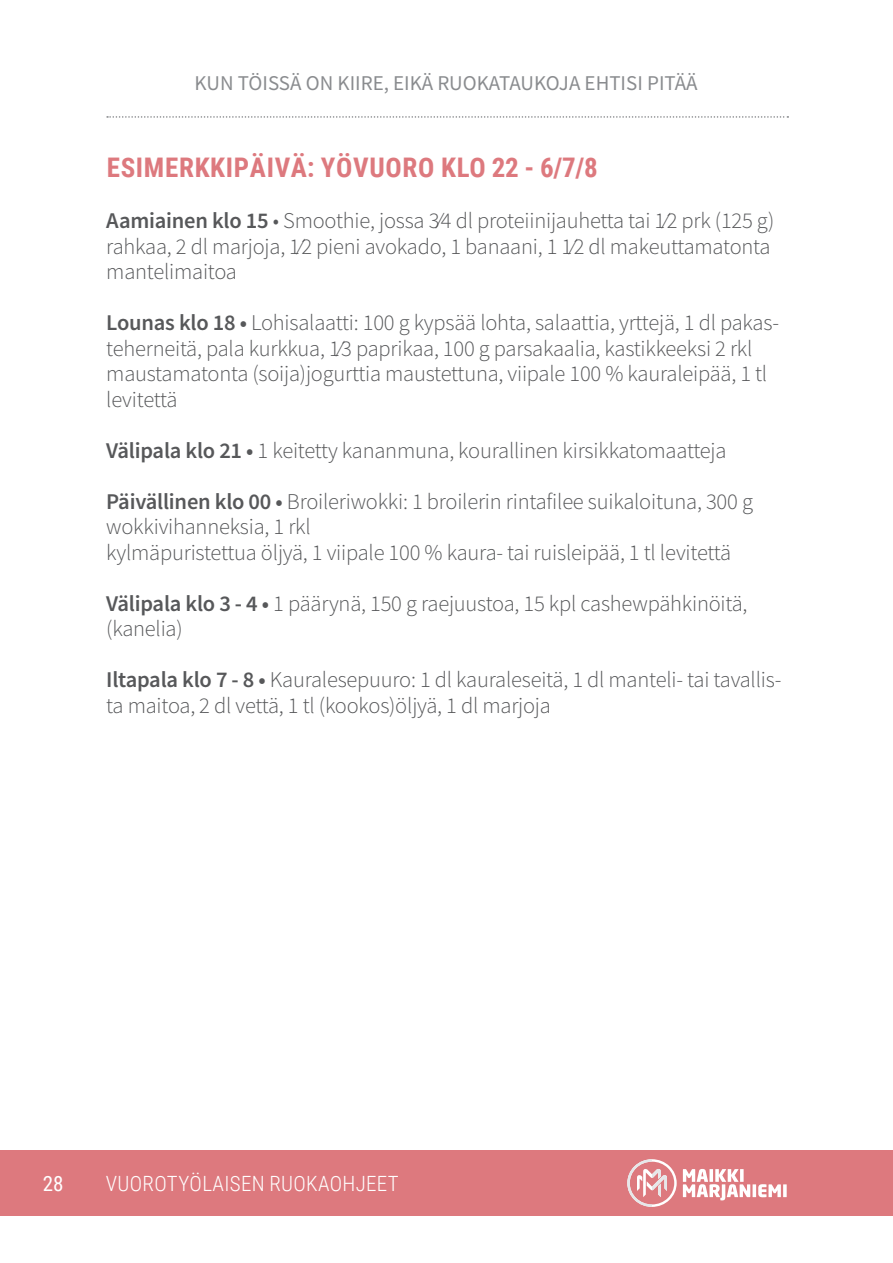
<style>
.page{position:relative;width:893px;height:1263px;background:#fff}
.page>*{position:absolute;margin:0;border:0;box-sizing:border-box;transform-origin:0 0}
.t1{font:700 27px "Roboto Condensed";letter-spacing:.025em;color:#dd797e}
.t2{font:300 22.5px/25.5px "Source Sans Pro";letter-spacing:-.01em;color:#57585a}
.t3{font:21px "Source Sans Pro";color:#8a8c8f}
.t4{font:300 21px "Roboto Condensed";letter-spacing:.015em;color:#fff}
.t5{font:21px "Roboto Condensed";color:#fff}
.s1{font-weight:600}
</style>
<div class="page">
<svg style="left:107px;top:116px;width:681px;height:2px"></svg>
<hr style="left:892px;top:0;width:1px;height:1263px;background:#f89c1c">
<hr style="left:892px;top:744px;width:1px;height:519px;background:#231f20">
<div style="left:0;top:1150px;width:893px;height:66px;background:#dd797e"></div>
<svg style="left:627px;top:1159px;width:50px;height:48px"></svg>
<svg style="left:683px;top:1169px;width:98px;height:31px"></svg>
<svg style="left:783px;top:1184px;width:4px;height:13px"></svg>
<p class="t3" style="left:195px;top:70px;width:505px">KUN TÖISSÄ ON KIIRE, EIKÄ RUOKATAUKOJA EHTISI PITÄÄ</p>
<p class="t1" style="left:107px;top:149px;width:493px">ESIMERKKIPÄIVÄ: YÖVUORO KLO 22 - 6/7/8</p>
<p class="t2" style="left:106px;top:208px;width:670px"><span class="s1">Aamiainen klo 15</span> • Smoothie, jossa 3⁄4 dl proteiinijauhetta tai 1⁄2 prk (125 g) rahkaa, 2 dl marjoja, 1⁄2 pieni avokado, 1 banaani, 1 1⁄2 dl makeuttamatonta mantelimaitoa</p>
<p class="t2" style="left:106px;top:310px;width:674px"><span class="s1">Lounas klo 18 •</span> Lohisalaatti: 100 g kypsää lohta, salaattia, yrttejä, 1 dl pakas&shy;teherneitä, pala kurkkua, 1⁄3 paprikaa, 100 g parsakaalia, kastikkeeksi 2 rkl maustamatonta (soija)jogurttia maustettuna, viipale 100 % kauraleipää, 1 tl levitettä</p>
<p class="t2" style="left:106px;top:437px;width:622px"><span class="s1">Välipala klo 21 •</span> 1 keitetty kananmuna, kourallinen kirsikkatomaatteja</p>
<p class="t2" style="left:106px;top:488px;width:648px"><span class="s1">Päivällinen klo 00 •</span> Broileriwokki: 1 broilerin rintafilee suikaloituna, 300 g wokkivihanneksia, 1 rkl</p>
<p class="t2" style="left:106px;top:539px;width:626px">kylmäpuristettua öljyä, 1 viipale 100 % kaura- tai ruisleipää, 1 tl levitettä</p>
<p class="t2" style="left:106px;top:590px;width:643px"><span class="s1">Välipala klo 3 - 4 •</span> 1 päärynä, 150 g raejuustoa, 15 kpl cashewpähkinöitä, (kanelia)</p>
<p class="t2" style="left:106px;top:667px;width:677px"><span class="s1">Iltapala klo 7 - 8 •</span> Kauralesepuuro: 1 dl kauraleseitä, 1 dl manteli- tai tavallis&shy;ta maitoa, 2 dl vettä, 1 tl (kookos)öljyä, 1 dl marjoja</p>
<p class="t5" style="left:43px;top:1168px;width:22px">28</p>
<p class="t4" style="left:106px;top:1168px;width:294px">VUOROTYÖLAISEN RUOKAOHJEET</p>
</div>
